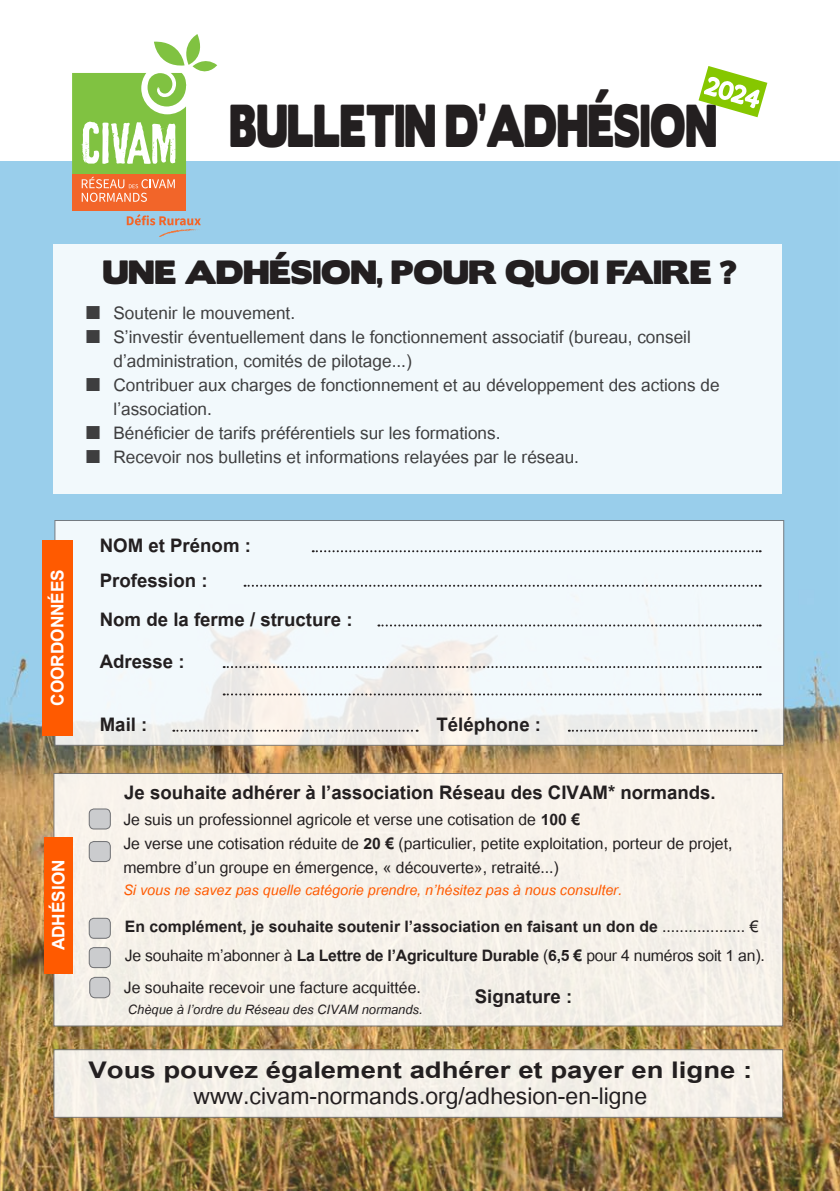
<style>
.page{position:relative;width:840px;height:1191px;background:#fff}
.page>*{position:absolute;margin:0;border:0;box-sizing:border-box;transform-origin:0 0}
.t1{font:54px "Boris Black Bloxx";color:#231f20;scale:.67 1}
.t2{font:700 32px "Utsaah";color:#231f20;scale:1.2 1}
.t3{font:32px "Utsaah";color:#231f20}
.t4{font:30px "Boris Black Bloxx";color:#231f20}
.t5{font:700 26px "Utsaah";color:#231f20}
.t6{font:24px/24px "Utsaah";color:#3e3e3f}
.t7{font:700 24px "Utsaah";color:#fff}
.t8{font:24px "Maiandra GD";color:#fff}
.t9{font:22px/24px "Utsaah";color:#231f20}
.t10{font:700 22px "Utsaah";color:#231f20}
.t11{font:italic 20px "Utsaah";color:#ff5a00}
.t12{font:italic 18px "Utsaah";color:#231f20}
.s1{font-weight:700}
.s2{font-weight:400}
</style>
<div class="page">
<img style="left:0;top:162px;width:839px;height:1029px">
<div style="left:53px;top:244px;width:728px;height:249px;background:#f2f9fc"></div>
<div style="left:72px;top:174px;width:114px;height:37px;background:#f26529"></div>
<svg style="left:72px;top:34px;width:145px;height:168px"></svg>
<svg style="left:127px;top:214px;width:75px;height:23px;background:#abb8c3"></svg>
<div style="left:53px;top:773px;width:729px;height:253px;background:#f7f2ea;border:1px solid #6f7073"></div>
<div style="left:54px;top:520px;width:729px;height:226px;background:linear-gradient(to bottom,#f2fbff,#f1f0ef);border:1px solid #6f7073"></div>
<div style="left:42px;top:540px;width:30px;height:195px;background:#ff5a00"></div>
<div style="left:44px;top:837px;width:28px;height:136px;background:#ff5a00"></div>
<svg style="left:223px;top:666px;width:537px;height:2px"></svg>
<svg style="left:223px;top:693px;width:537px;height:2px"></svg>
<svg style="left:173px;top:729px;width:244px;height:2px"></svg>
<svg style="left:568px;top:729px;width:188px;height:2px"></svg>
<svg style="left:244px;top:585px;width:516px;height:2px"></svg>
<svg style="left:378px;top:624px;width:382px;height:2px"></svg>
<div style="left:89px;top:809px;width:21px;height:20px;background:#cbccce;border-radius:5px"></div>
<div style="left:89px;top:808px;width:21px;height:21px;border:1px solid #6f7073;border-radius:5px"></div>
<div style="left:89px;top:841px;width:21px;height:20px;background:#cbccce;border-radius:5px"></div>
<div style="left:89px;top:841px;width:21px;height:20px;border:1px solid #6f7073;border-radius:5px"></div>
<div style="left:89px;top:918px;width:21px;height:20px;background:#cbccce;border-radius:5px"></div>
<div style="left:89px;top:918px;width:21px;height:20px;border:1px solid #6f7073;border-radius:5px"></div>
<div style="left:89px;top:947px;width:21px;height:20px;background:#cbccce;border-radius:5px"></div>
<div style="left:89px;top:947px;width:21px;height:20px;border:1px solid #6f7073;border-radius:5px"></div>
<div style="left:53px;top:1049px;width:729px;height:68px;background:#f4efe8;border:1px solid #6f7073"></div>
<svg style="left:698px;top:66px;width:69px;height:51px"></svg>
<div style="left:90px;top:977px;width:20px;height:20px;background:#cbccce;border-radius:6px"></div>
<div style="left:89px;top:977px;width:21px;height:21px;border:1px solid #6f7073;border-radius:6px"></div>
<svg style="left:312px;top:550px;width:448px;height:2px"></svg>
<p class="t8" style="left:710px;top:71px;width:57px;rotate:16deg">2024</p>
<p class="t1" style="left:229px;top:85px;width:728px">BULLETIN D’ADHÉSION</p>
<p class="t4" style="left:103px;top:250px;width:635px">UNE ADHÉSION, POUR QUOI FAIRE ?</p>
<p class="t6" style="left:113px;top:302px;width:183px">Soutenir le mouvement.</p>
<p class="t6" style="left:113px;top:326px;width:578px">S’investir éventuellement dans le fonctionnement associatif (bureau, conseil d’administration, comités de pilotage...)</p>
<p class="t6" style="left:113px;top:374px;width:607px">Contribuer aux charges de fonctionnement et au développement des actions de l’association.</p>
<p class="t6" style="left:113px;top:422px;width:388px">Bénéficier de tarifs préférentiels sur les formations.</p>
<p class="t6" style="left:113px;top:446px;width:466px">Recevoir nos bulletins et informations relayées par le réseau.</p>
<p class="t7" style="left:44px;top:706px;width:138px;rotate:-90deg">COORDONNÉES</p>
<p class="t7" style="left:45px;top:950px;width:92px;rotate:-90deg">ADHÉSION</p>
<p class="t5" style="left:100px;top:531px;width:153px">NOM et Prénom :</p>
<p class="t5" style="left:100px;top:565px;width:109px">Profession :</p>
<p class="t5" style="left:100px;top:605px;width:254px">Nom de la ferme / structure :</p>
<p class="t5" style="left:100px;top:647px;width:86px">Adresse :</p>
<p class="t5" style="left:100px;top:709px;width:49px">Mail :</p>
<p class="t5" style="left:436px;top:709px;width:106px">Téléphone :</p>
<p class="t5" style="left:124px;top:778px;width:592px">Je souhaite adhérer à l’association Réseau des CIVAM* normands.</p>
<p class="t9" style="left:123px;top:808px;width:458px">Je suis un professionnel agricole et verse une cotisation de <span class="s1">100 €</span></p>
<p class="t9" style="left:123px;top:832px;width:610px">Je verse une cotisation réduite de <span class="s1">20 €</span> (particulier, petite exploitation, porteur de projet, membre d’un groupe en émergence, « découverte», retraité...)</p>
<p class="t11" style="left:123px;top:878px;width:500px">Si vous ne savez pas quelle catégorie prendre, n’hésitez pas à nous consulter.</p>
<p class="t10" style="left:125px;top:914px;width:634px">En complément, je souhaite soutenir l’association en faisant un don de <span class="s2">................... €</span></p>
<p class="t9" style="left:125px;top:944px;width:641px">Je souhaite m’abonner à <span class="s1">La Lettre de l’Agriculture Durable</span> (<span class="s1">6,5 €</span> pour 4 numéros soit 1 an).</p>
<p class="t9" style="left:124px;top:976px;width:298px">Je souhaite recevoir une facture acquittée.</p>
<p class="t12" style="left:128px;top:1000px;width:296px">Chèque à l’ordre du Réseau des CIVAM normands.</p>
<p class="t5" style="left:474px;top:982px;width:99px">Signature :</p>
<p class="t2" style="left:88px;top:1051px;width:554px">Vous pouvez également adhérer et payer en ligne :</p>
<p class="t3" style="left:193px;top:1077px;width:455px">www.civam-normands.org/adhesion-en-ligne</p>
</div>
